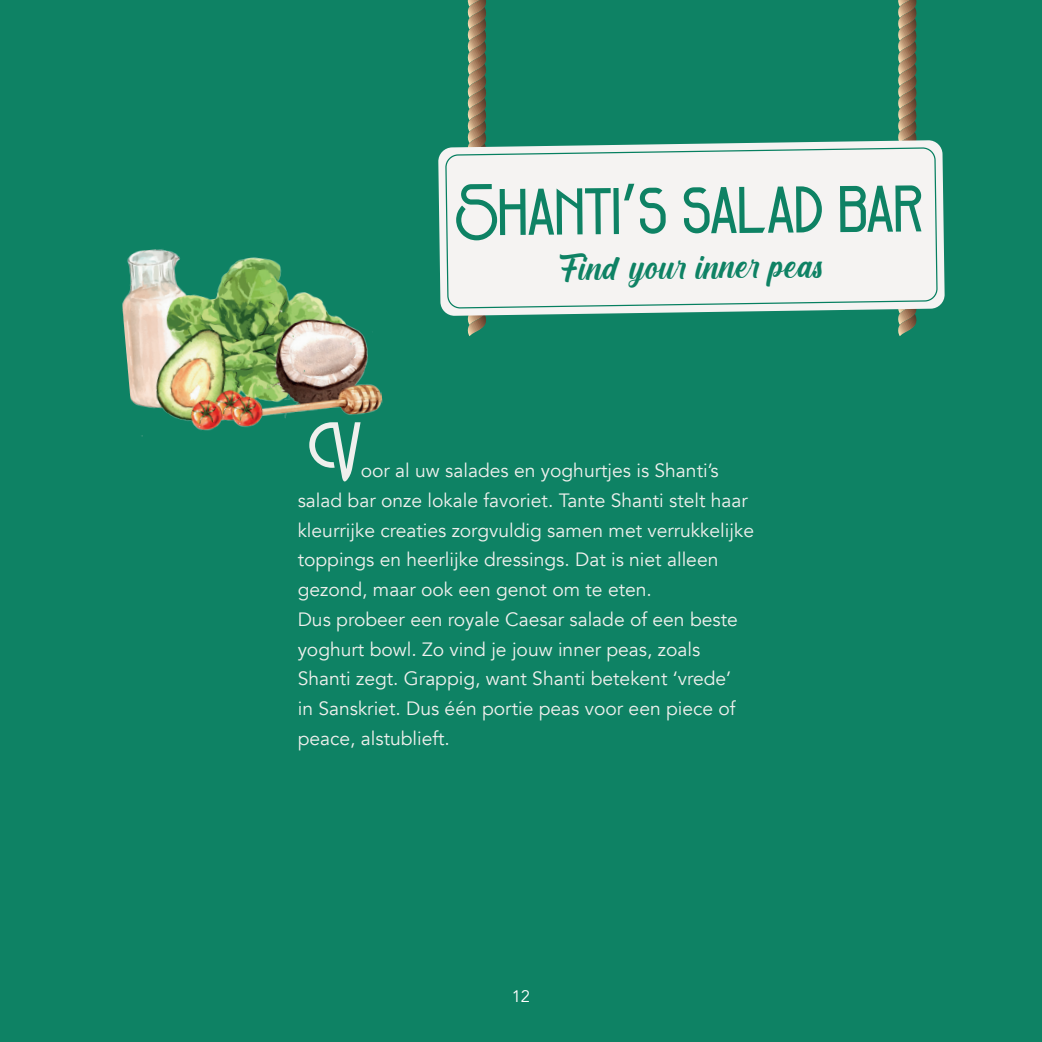
<style>
.page{position:relative;width:1042px;height:1042px;background:#0e8264}
.page>*{position:absolute;margin:0;border:0;box-sizing:border-box;transform-origin:0 0}
.t1{font:70.7px "Broadway";letter-spacing:-.01em;color:#0e8264}
.t2{font:46.38px "Cream Cake";letter-spacing:.055em;color:#0e8264}
.t3{font:19.25px/29.8px "Avenir";color:#eff0ed}
.t4{font:16.62px "Avenir";color:#fff}
.s1{font-family:"Avenir"}
</style>
<div class="page">
<svg style="left:467px;top:0;width:19px;height:336px;background:#8f7f60"></svg>
<svg style="left:898px;top:0;width:18px;height:336px;background:#967f60"></svg>
<svg style="left:438px;top:140px;width:506px;height:176px"></svg>
<div style="left:445px;top:147px;width:492px;height:162px;background:#f5f3f2"></div>
<img style="left:122px;top:249px;width:261px;height:188px">
<svg style="left:309px;top:422px;width:51px;height:60px"></svg>
<p class="t1" style="left:455px;top:162px;width:470px">SHANTI<span class="s1">’</span>S SALAD BAR</p>
<p class="t2" style="left:560px;top:244px;width:264px">Find your inner peas</p>
<p class="t3" style="left:298px;top:456px;width:458px;text-indent:63px">oor al uw salades en yoghurtjes is Shanti’s salad bar onze lokale favoriet. Tante Shanti stelt haar kleurrijke creaties zorgvuldig samen met verrukkelijke toppings en heerlijke dressings. Dat is niet alleen gezond, maar ook een genot om te eten.<br>Dus probeer een royale Caesar salade of een beste yoghurt bowl. Zo vind je jouw inner peas, zoals Shanti zegt. Grappig, want Shanti betekent ‘vrede’<br>in Sanskriet. Dus één portie peas voor een piece of peace, alstublieft.</p>
<p class="t4" style="left:512px;top:987px;width:20px">12</p>
</div>
